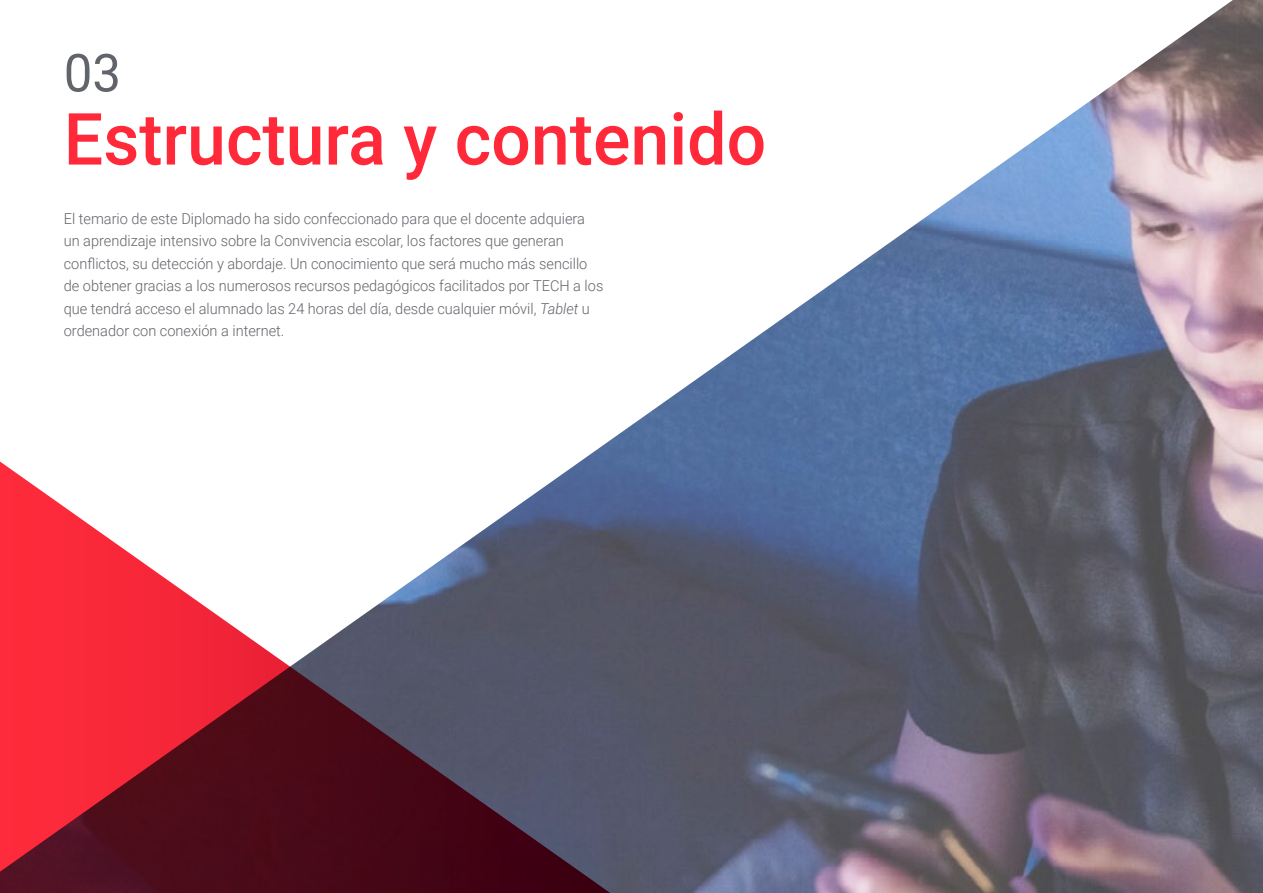
<style>
.page{position:relative;width:1263px;height:893px;background:#fff}
.page>*{position:absolute;margin:0;border:0;box-sizing:border-box;transform-origin:0 0}
.t1{font:500 72px "Roboto";color:#ff293a}
.t2{font:52.5px "Roboto";color:#61646a}
.t3{font:300 15px/22.5px "Roboto";color:#61646a}
.s1{font-style:italic}
</style>
<div class="page">
<img style="left:602px;top:0;width:661px;height:893px">
<svg style="left:0;top:446px;width:640px;height:447px"></svg>
<h2 class="t2" style="left:64px;top:36px;width:59px">03</h2>
<h1 class="t1" style="left:64px;top:89px;width:704px">Estructura y contenido</h1>
<p class="t3" style="left:64px;top:207px;width:541px">El temario de este Diplomado ha sido confeccionado para que el docente adquiera un aprendizaje intensivo sobre la Convivencia escolar, los factores que generan conflictos, su detección y abordaje. Un conocimiento que será mucho más sencillo de obtener gracias a los numerosos recursos pedagógicos facilitados por TECH a los que tendrá acceso el alumnado las 24 horas del día, desde cualquier móvil, <span class="s1">Tablet</span> u ordenador con conexión a internet.</p>
</div>
